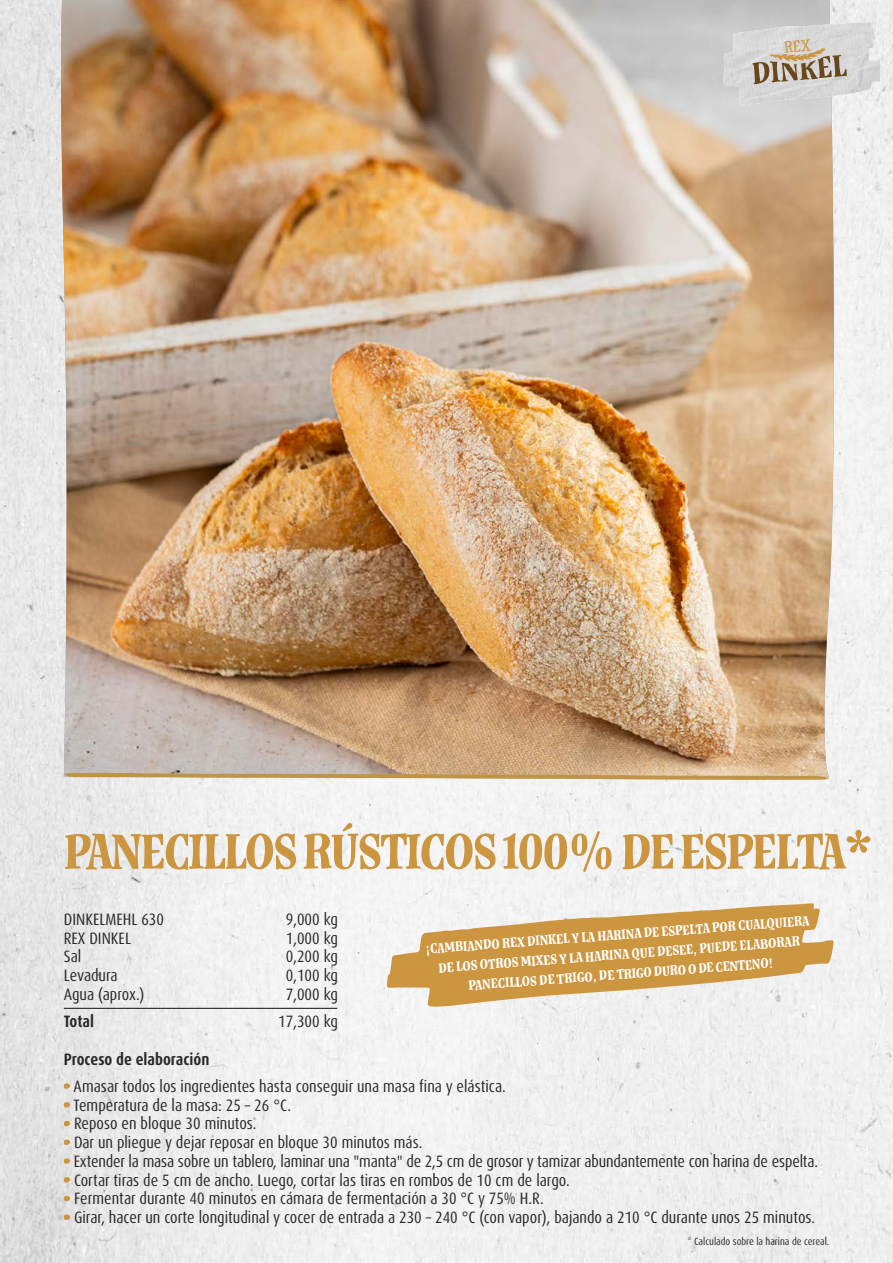
<style>
.page{position:relative;width:893px;height:1263px;background:#fff}
.page>*{position:absolute;margin:0;border:0;box-sizing:border-box;transform-origin:0 0}
.t1{font:60px "Limon Bold Marker";letter-spacing:-.03em;color:#cc9640}
.t2{font:condensed 16.5px/18.8px "Dax Pro";color:#282827}
.t3{font:16.5px/19.8px "Limon Bold Marker";color:#fff;text-align:center}
.t4{font:700 condensed 16.5px "Dax Pro";color:#282827}
.t5{font:condensed 10.5px "Dax Pro";color:#282827}
</style>
<div class="page">
<img style="left:0;top:0;width:893px;height:1263px">
<hr style="left:64px;top:1008px;width:273px;height:1px;background:#282827">
<svg style="left:64px;top:1083px;width:6px;height:6px"></svg>
<svg style="left:64px;top:1102px;width:6px;height:6px"></svg>
<svg style="left:64px;top:1121px;width:6px;height:5px"></svg>
<svg style="left:64px;top:1139px;width:6px;height:6px"></svg>
<svg style="left:64px;top:1158px;width:6px;height:6px"></svg>
<svg style="left:64px;top:1177px;width:6px;height:6px"></svg>
<svg style="left:64px;top:1196px;width:6px;height:5px"></svg>
<svg style="left:64px;top:1214px;width:6px;height:6px"></svg>
<img style="left:61px;top:0;width:774px;height:777px">
<svg style="left:63px;top:773px;width:767px;height:7px;background:#ceb17f"></svg>
<svg style="left:723px;top:22px;width:158px;height:84px;background:#d0ccc7"></svg>
<svg style="left:387px;top:903px;width:447px;height:104px;fill:#cc9640"></svg>
<h1 class="t1" style="left:64px;top:817px;width:811px">PANECILLOS RÚSTICOS 100% DE ESPELTA*</h1>
<p class="t2" style="left:64px;top:910px;width:102px">DINKELMEHL 630</p>
<p class="t2" style="left:286px;top:910px;width:54px">9,000 kg</p>
<p class="t2" style="left:64px;top:929px;width:69px">REX DINKEL</p>
<p class="t2" style="left:286px;top:929px;width:54px">1,000 kg</p>
<p class="t2" style="left:64px;top:947px;width:19px">Sal</p>
<p class="t2" style="left:286px;top:947px;width:54px">0,200 kg</p>
<p class="t2" style="left:64px;top:966px;width:55px">Levadura</p>
<p class="t2" style="left:286px;top:966px;width:54px">0,100 kg</p>
<p class="t2" style="left:64px;top:985px;width:82px">Agua (aprox.)</p>
<p class="t2" style="left:286px;top:985px;width:54px">7,000 kg</p>
<p class="t4" style="left:64px;top:1011px;width:32px">Total</p>
<p class="t2" style="left:278px;top:1012px;width:61px">17,300 kg</p>
<p class="t4" style="left:64px;top:1048px;width:147px">Proceso de elaboración</p>
<p class="t2" style="left:74px;top:1077px;width:746px">Amasar todos los ingredientes hasta conseguir una masa fina y elástica.<br>Temperatura de la masa: 25 – 26 °C.<br>Reposo en bloque 30 minutos.<br>Dar un pliegue y dejar reposar en bloque 30 minutos más.<br>Extender la masa sobre un tablero, laminar una "manta" de 2,5 cm de grosor y tamizar abundantemente con harina de espelta.<br>Cortar tiras de 5 cm de ancho. Luego, cortar las tiras en rombos de 10 cm de largo.<br>Fermentar durante 40 minutos en cámara de fermentación a 30 °C y 75% H.R.<br>Girar, hacer un corte longitudinal y cocer de entrada a 230 – 240 °C (con vapor), bajando a 210 °C durante unos 25 minutos.</p>
<p class="t5" style="left:687px;top:1235px;width:143px">* Calculado sobre la harina de cereal.</p>
<p class="t3" style="left:425px;top:938px;width:386px;rotate:-4deg">¡CAMBIANDO REX DINKEL Y LA HARINA DE ESPELTA POR CUALQUIERA<br>DE LOS OTROS MIXES Y LA HARINA QUE DESEE, PUEDE ELABORAR<br>PANECILLOS DE TRIGO, DE TRIGO DURO O DE CENTENO!</p>
</div>
